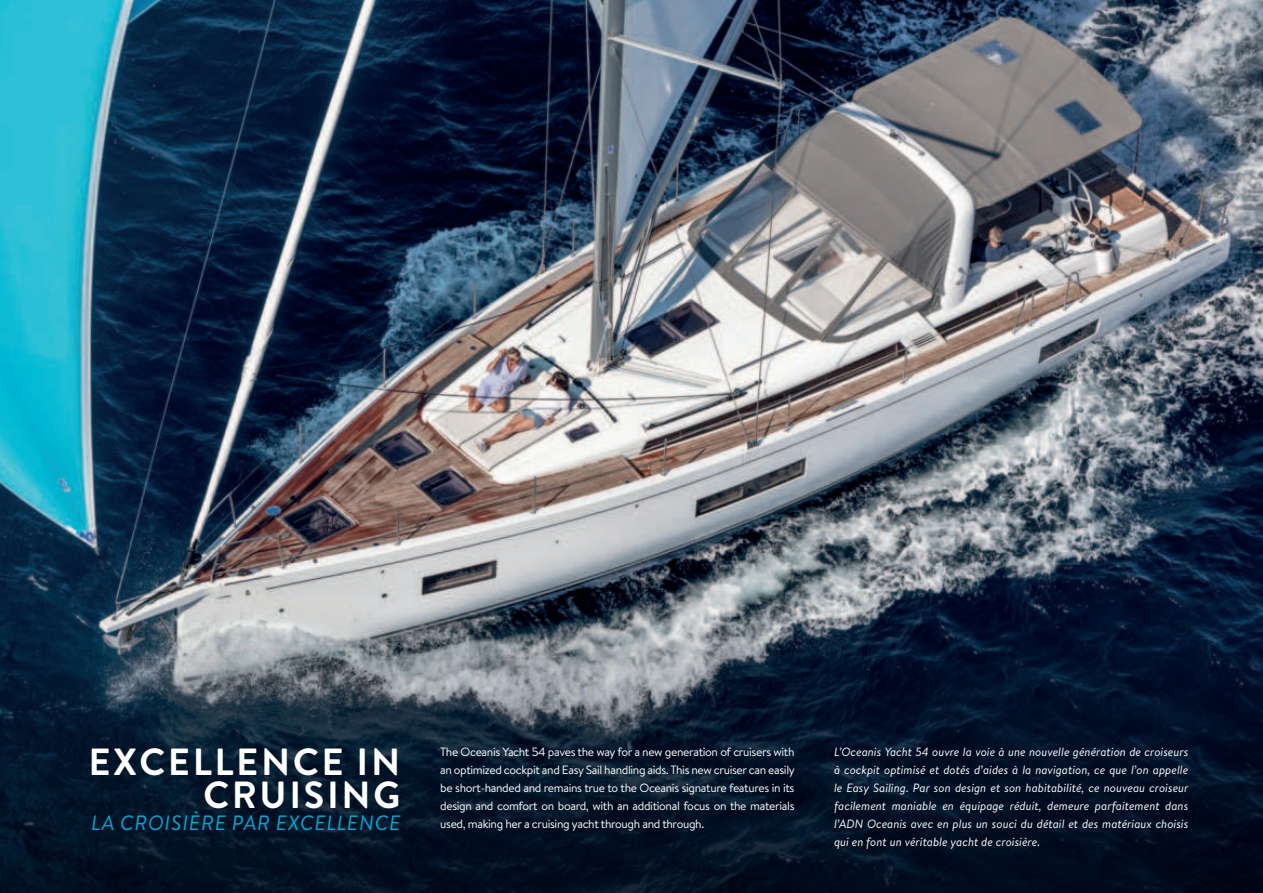
<style>
.page{position:relative;width:1263px;height:893px;background:#fff}
.page>*{position:absolute;margin:0;border:0;box-sizing:border-box;transform-origin:0 0}
.t1{font:700 37.8px/33.2px "Brandon Grotesque";letter-spacing:.07em;color:#fff;text-align:right}
.t2{font:italic 20.7px "Brandon Grotesque";letter-spacing:.04em;color:#00a9d8}
.t3{font:italic 12px/18px "Brandon Text";color:#fff;text-align:justify}
.t4{font:12px/18px "Brandon Text";letter-spacing:-.03em;color:#fff;text-align:justify}
</style>
<div class="page">
<img style="left:0;top:0;width:1263px;height:593px">
<svg style="left:0;top:593px;width:1263px;height:300px;background:#1e2c3e"></svg>
<h1 class="t1" style="left:88px;top:748px;width:313px">EXCELLENCE IN<br>CRUISING</h1>
<h2 class="t2" style="left:91px;top:811px;width:311px">LA CROISIÈRE PAR EXCELLENCE</h2>
<p class="t4" style="left:440px;top:744px;width:356px">The Oceanis Yacht 54 paves the way for a new generation of cruisers with an optimized cockpit and Easy Sail handling aids. This new cruiser can easily be short-handed and remains true to the Oceanis signature features in its design and comfort on board, with an additional focus on the materials used, making her a cruising yacht through and through.</p>
<p class="t3" style="left:834px;top:743px;width:356px">L’Oceanis Yacht 54 ouvre la voie à une nouvelle génération de croiseurs à cockpit optimisé et dotés d’aides à la navigation, ce que l’on appelle le Easy Sailing. Par son design et son habitabilité, ce nouveau croiseur facilement maniable en équipage réduit, demeure parfaitement dans l’ADN Oceanis avec en plus un souci du détail et des matériaux choisis qui en font un véritable yacht de croisière.</p>
</div>
